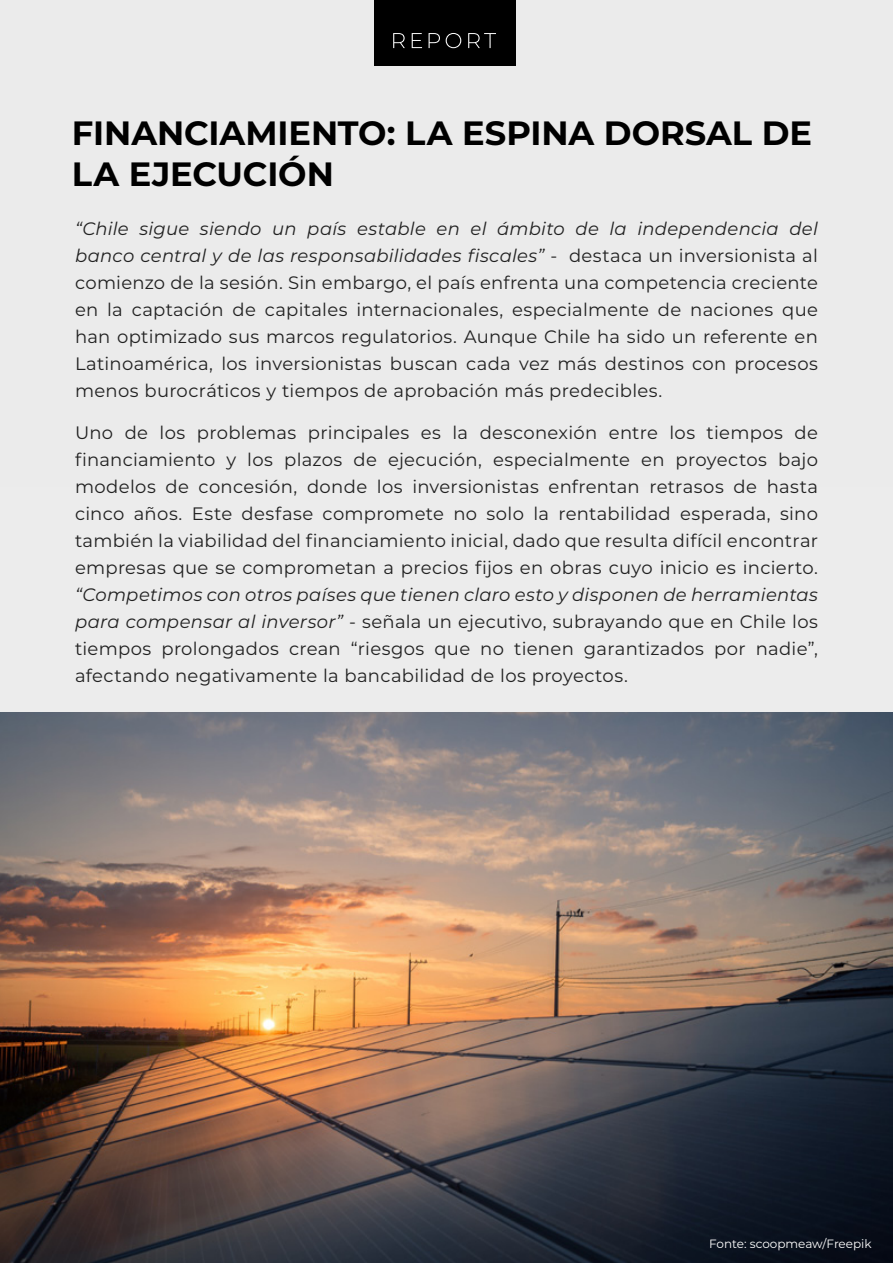
<style>
.page{position:relative;width:893px;height:1263px;background:#ebebeb}
.page>*{position:absolute;margin:0;border:0;box-sizing:border-box;transform-origin:0 0}
.t1{font:700 33.6px/40.3px "Montserrat";color:#000}
.t2{font:18px/27px "Montserrat";letter-spacing:.015em;color:#212121;text-align:justify}
.t3{font:12px "Montserrat";color:#fff}
.s1{font-style:italic}
</style>
<div class="page">
<div style="left:374px;top:0;width:141px;height:66px;background:#000"></div>
<svg style="left:393px;top:33px;width:103px;height:15px"></svg>
<img style="left:0;top:713px;width:893px;height:550px">
<h1 class="t1" style="left:72px;top:111px;width:742px">FINANCIAMIENTO: LA ESPINA DORSAL DE<br>LA EJECUCIÓN</h1>
<p class="t2" style="left:75px;top:214px;width:744px"><span class="s1">“Chile sigue siendo un país estable en el ámbito de la independencia del banco central y de las responsabilidades fiscales”</span> - destaca un inversionista al comienzo de la sesión. Sin embargo, el país enfrenta una competencia creciente en la captación de capitales internacionales, especialmente de naciones que han optimizado sus marcos regulatorios. Aunque Chile ha sido un referente en Latinoamérica, los inversionistas buscan cada vez más destinos con procesos menos burocráticos y tiempos de aprobación más predecibles.</p>
<p class="t2" style="left:75px;top:418px;width:744px">Uno de los problemas principales es la desconexión entre los tiempos de financiamiento y los plazos de ejecución, especialmente en proyectos bajo modelos de concesión, donde los inversionistas enfrentan retrasos de hasta cinco años. Este desfase compromete no solo la rentabilidad esperada, sino también la viabilidad del financiamiento inicial, dado que resulta difícil encontrar empresas que se comprometan a precios fijos en obras cuyo inicio es incierto.</p>
<p class="t2" style="left:75px;top:580px;width:744px"><span class="s1">“Competimos con otros países que tienen claro esto y disponen de herramientas para compensar al inversor”</span> - señala un ejecutivo, subrayando que en Chile los tiempos prolongados crean “riesgos que no tienen garantizados por nadie”, afectando negativamente la bancabilidad de los proyectos.</p>
<p class="t3" style="left:709px;top:1235px;width:164px">Fonte: scoopmeaw/Freepik</p>
</div>
